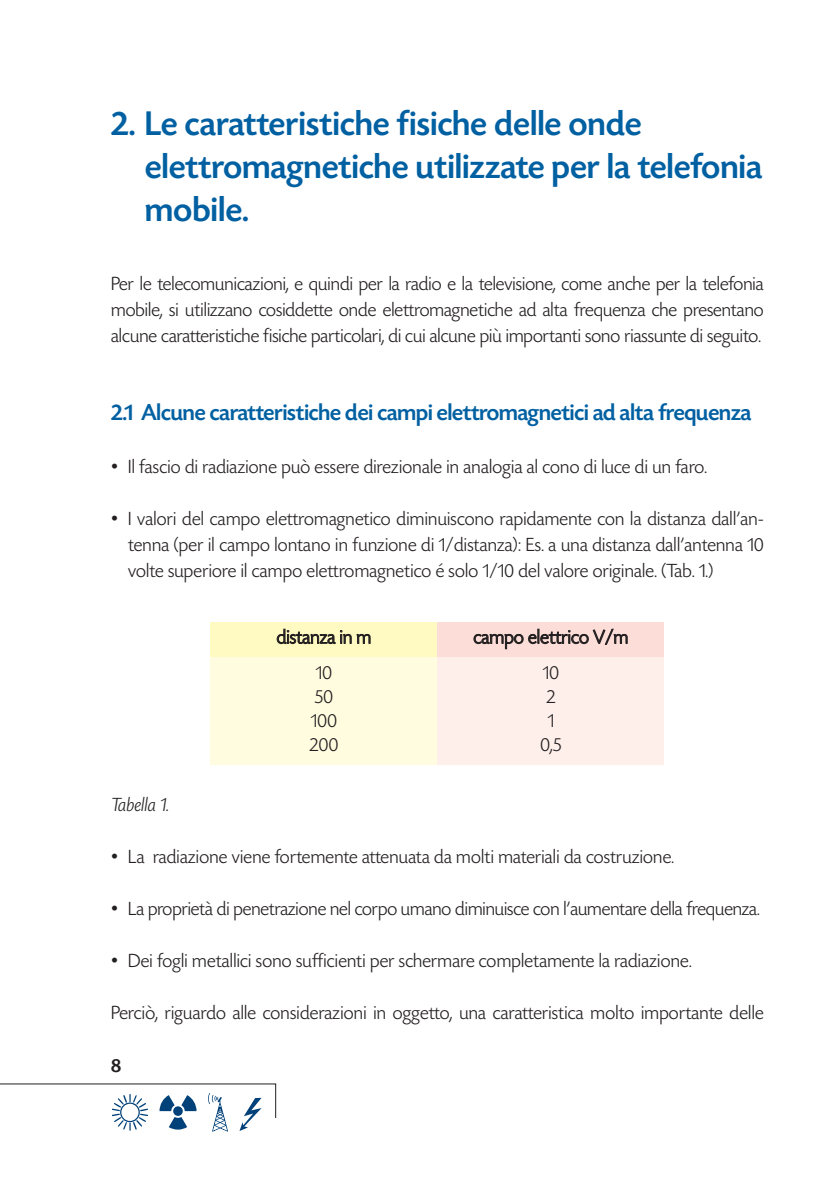
<style>
.page{position:relative;width:834px;height:1186px;background:#fff}
.page>*{position:absolute;margin:0;border:0;box-sizing:border-box;transform-origin:0 0}
.t1{font:36px/43.2px "Sh Today Medium";letter-spacing:.015em;color:#0060a2}
.t2{font:24px "Sh Today Medium";color:#0060a2}
.t3{font:20px/24px "Sh Today Light";letter-spacing:.015em;color:#231f20;text-align:justify}
.t4{font:italic 20px "Sh Today Light";letter-spacing:.015em;color:#231f20}
.t5{font:20px "Sh Today Medium";color:#231f20}
.s1{font-family:"Helvetica"}
</style>
<div class="page">
<svg style="left:0;top:622px;width:664px;height:510px"></svg>
<h1 class="t1" style="left:145px;top:104px;width:618px;text-indent:-34px">2. Le caratteristiche fisiche delle onde elettromagnetiche utilizzate per la telefonia mobile.</h1>
<p class="t3" style="left:111px;top:273px;width:654px;line-height:26px">Per le telecomunicazioni, e quindi per la radio e la televisione, come anche per la telefonia mobile, si utilizzano cosiddette onde elettromagnetiche ad alta frequenza che presentano alcune caratteristiche fisiche particolari, di cui alcune più importanti sono riassunte di seguito.</p>
<p class="t2" style="left:111px;top:403px;width:641px">2.1 Alcune caratteristiche dei campi elettromagnetici ad alta frequenza</p>
<p class="t3" style="left:111px;top:456px;width:597px"><span class="s1">•</span> Il fascio di radiazione può essere direzionale in analogia al cono di luce di un faro.</p>
<p class="t3" style="left:128px;top:507px;width:636px;line-height:26px;text-indent:-17px"><span class="s1">•</span> I valori del campo elettromagnetico diminuiscono rapidamente con la distanza dall’an&shy;tenna (per il campo lontano in funzione di 1/distanza): Es. a una distanza dall’antenna 10 volte superiore il campo elettromagnetico é solo 1/10 del valore originale. (Tab. 1.)</p>
<p class="t3" style="left:276px;top:627px;width:96px">distanza in m</p>
<p class="t3" style="left:473px;top:627px;width:156px">campo elettrico V/m</p>
<p class="t3" style="left:309px;top:662px;width:30px;text-align:center">10<br>50<br>100<br>200</p>
<p class="t3" style="left:540px;top:662px;width:22px;text-align:center">10<br>2<br>1<br>0,5</p>
<p class="t4" style="left:111px;top:796px;width:59px">Tabella 1.</p>
<p class="t3" style="left:111px;top:846px;width:564px"><span class="s1">•</span> La radiazione viene fortemente attenuata da molti materiali da costruzione.</p>
<p class="t3" style="left:111px;top:898px;width:649px"><span class="s1">•</span> La proprietà di penetrazione nel corpo umano diminuisce con l'aumentare della frequenza.</p>
<p class="t3" style="left:111px;top:950px;width:581px"><span class="s1">•</span> Dei fogli metallici sono sufficienti per schermare completamente la radiazione.</p>
<p class="t3" style="left:111px;top:1002px;width:653px">Perciò, riguardo alle considerazioni in oggetto, una caratteristica molto importante delle</p>
<p class="t5" style="left:111px;top:1058px;width:11px">8</p>
</div>
